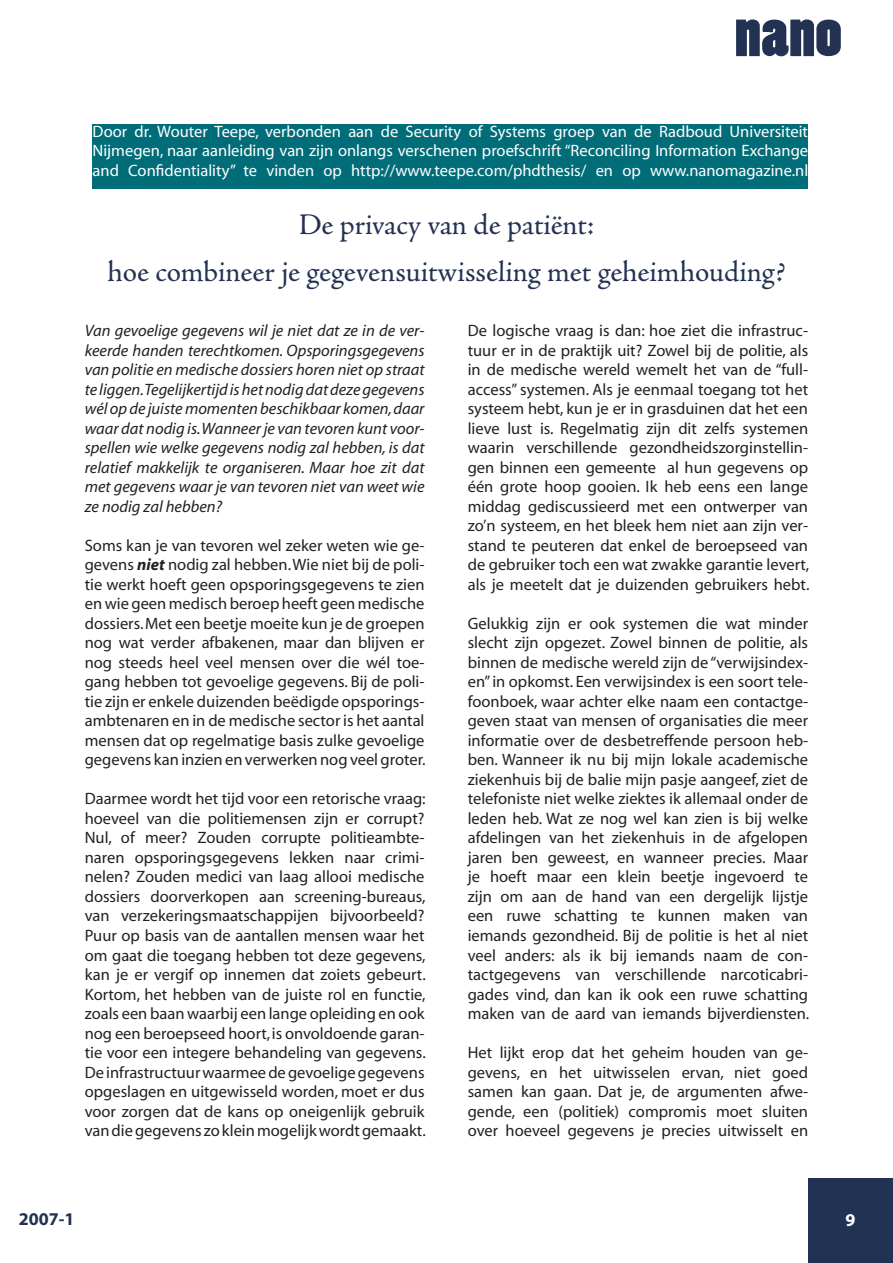
<style>
.page{position:relative;width:893px;height:1263px;background:#fff}
.page>*{position:absolute;margin:0;border:0;box-sizing:border-box;transform-origin:0 0}
.t1{font:30px "Adobe Jenson Pro";letter-spacing:-.005em;color:#233253}
.t2{font:700 18px "Myriad";color:#223253}
.t3{font:700 18px "Myriad";color:#fff}
.t4{font:16.5px/19.5px "Myriad";color:#212125;text-align:justify}
.t5{font:italic 16.5px/19.5px "Myriad";color:#212125;text-align:justify}
.t6{font:16.5px/19.5px "Myriad";color:#fff}
.s1{font-weight:700;font-style:italic}
</style>
<div class="page">
<div style="left:808px;top:1178px;width:85px;height:85px;background:#223253"></div>
<div style="left:93px;top:124px;width:715px;height:65px;background:#006d79"></div>
<p class="t6" style="left:93px;top:122px;width:717px">Door dr. Wouter Teepe, verbonden aan de Security of Systems groep van de Radboud Universiteit</p>
<p class="t6" style="left:93px;top:142px;width:717px">Nijmegen, naar aanleiding van zijn onlangs verschenen proefschrift “Reconciling Information Exchange and Confidentiality” te vinden op http://www.teepe.com/phdthesis/ en op www.nanomagazine.nl</p>
<p class="t1" style="left:299px;top:208px;width:297px">De privacy van de patiënt:</p>
<p class="t1" style="left:107px;top:254px;width:679px">hoe combineer je gegevensuitwisseling met geheimhouding?</p>
<p class="t5" style="left:85px;top:322px;width:341px">Van gevoelige gegevens wil je niet dat ze in de ver&shy;keerde handen terechtkomen. Opsporingsgegevens van politie en medische dossiers horen niet op straat te liggen. Tegelijkertijd is het nodig dat deze gegevens wél op de juiste momenten beschikbaar komen, daar waar dat nodig is. Wanneer je van tevoren kunt voor&shy;spellen wie welke gegevens nodig zal hebben, is dat relatief makkelijk te organiseren. Maar hoe zit dat met gegevens waar je van tevoren niet van weet wie ze nodig zal hebben?</p>
<p class="t4" style="left:85px;top:536px;width:341px">Soms kan je van tevoren wel zeker weten wie ge&shy;gevens <span class="s1">niet</span> nodig zal hebben. Wie niet bij de poli&shy;tie werkt hoeft geen opsporingsgegevens te zien en wie geen medisch beroep heeft geen medische dossiers. Met een beetje moeite kun je de groepen nog wat verder afbakenen, maar dan blijven er nog steeds heel veel mensen over die wél toe&shy;gang hebben tot gevoelige gegevens. Bij de poli&shy;tie zijn er enkele duizenden beëdigde opsporings-</p>
<p class="t4" style="left:85px;top:712px;width:342px">ambtenaren en in de medische sector is het aantal mensen dat op regelmatige basis zulke gevoelige gegevens kan inzien en verwerken nog veel groter.</p>
<p class="t4" style="left:85px;top:790px;width:343px">Daarmee wordt het tijd voor een retorische vraag: hoeveel van die politiemensen zijn er corrupt?<br>Nul, of meer? Zouden corrupte politieambte&shy;naren opsporingsgegevens lekken naar crimi&shy;nelen? Zouden medici van laag allooi medische dossiers doorverkopen aan screening-bureaus, van verzekeringsmaatschappijen bijvoorbeeld?<br>Puur op basis van de aantallen mensen waar het om gaat die toegang hebben tot deze gegevens, kan je er vergif op innemen dat zoiets gebeurt.</p>
<p class="t4" style="left:85px;top:985px;width:343px">Kortom, het hebben van de juiste rol en functie, zoals een baan waarbij een lange opleiding en ook nog een beroepseed hoort, is onvoldoende garan&shy;tie voor een integere behandeling van gegevens.<br>De infrastructuur waarmee de gevoelige gegevens opgeslagen en uitgewisseld worden, moet er dus voor zorgen dat de kans op oneigenlijk gebruik van die gegevens zo klein mogelijk wordt gemaakt.</p>
<p class="t4" style="left:468px;top:322px;width:343px">De logische vraag is dan: hoe ziet die infrastruc&shy;tuur er in de praktijk uit? Zowel bij de politie, als in de medische wereld wemelt het van de “full&shy;access” systemen. Als je eenmaal toegang tot het systeem hebt, kun je er in grasduinen dat het een lieve lust is. Regelmatig zijn dit zelfs systemen waarin verschillende gezondheidszorginstellin&shy;gen binnen een gemeente al hun gegevens op één grote hoop gooien. Ik heb eens een lange middag gediscussieerd met een ontwerper van zo’n systeem, en het bleek hem niet aan zijn ver&shy;stand te peuteren dat enkel de beroepseed van de gebruiker toch een wat zwakke garantie levert, als je meetelt dat je duizenden gebruikers hebt.</p>
<p class="t4" style="left:468px;top:614px;width:342px">Gelukkig zijn er ook systemen die wat minder slecht zijn opgezet. Zowel binnen de politie, als binnen de medische wereld zijn de “verwijsindex&shy;en” in opkomst. Een verwijsindex is een soort tele&shy;foonboek, waar achter elke naam een contactge&shy;geven staat van mensen of organisaties die meer informatie over de desbetreffende persoon heb&shy;ben. Wanneer ik nu bij mijn lokale academische ziekenhuis bij de balie mijn pasje aangeef, ziet de telefoniste niet welke ziektes ik allemaal onder de leden heb. Wat ze nog wel kan zien is bij welke afdelingen van het ziekenhuis in de afgelopen</p>
<p class="t4" style="left:468px;top:848px;width:342px">jaren ben geweest, en wanneer precies. Maar je hoeft maar een klein beetje ingevoerd te zijn om aan de hand van een dergelijk lijstje een ruwe schatting te kunnen maken van</p>
<p class="t4" style="left:468px;top:926px;width:343px">iemands gezondheid. Bij de politie is het al niet veel anders: als ik bij iemands naam de con&shy;tactgegevens van verschillende narcoticabri&shy;gades vind, dan kan ik ook een ruwe schatting maken van de aard van iemands bijverdiensten.</p>
<p class="t4" style="left:468px;top:1043px;width:342px">Het lijkt erop dat het geheim houden van ge&shy;gevens, en het uitwisselen ervan, niet goed</p>
<p class="t4" style="left:468px;top:1082px;width:342px">samen kan gaan. Dat je, de argumenten afwe&shy;gende, een (politiek) compromis moet sluiten over hoeveel gegevens je precies uitwisselt en</p>
<p class="t2" style="left:19px;top:1210px;width:57px">2007-1</p>
<p class="t3" style="left:845px;top:1211px;width:11px">9</p>
</div>
